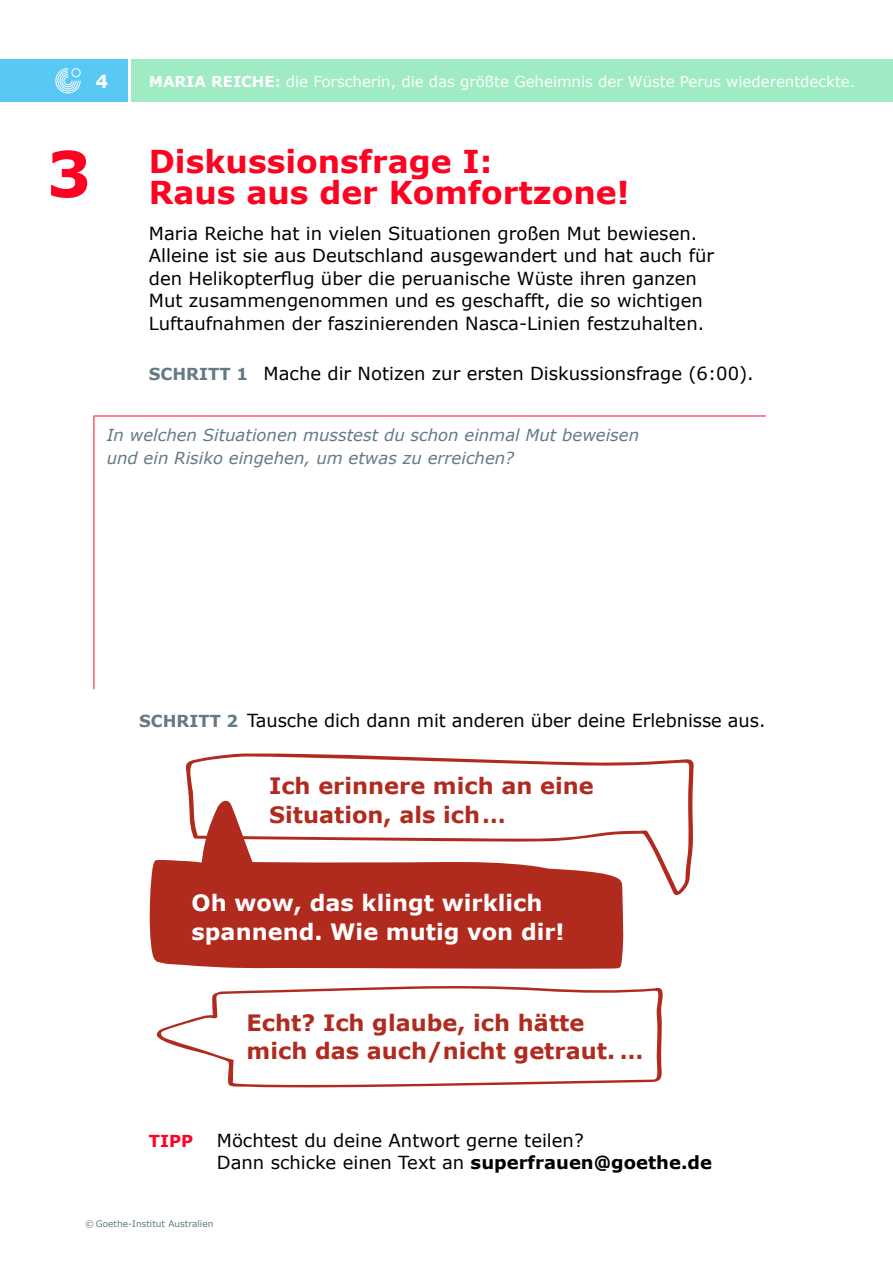
<style>
.page{position:relative;width:893px;height:1263px;background:#fff}
.page>*{position:absolute;margin:0;border:0;box-sizing:border-box;transform-origin:0 0}
.t1{font:700 63px "Verdana";color:#fe0321}
.t2{font:700 31.5px/31.5px "Verdana";color:#fe0321}
.t3{font:700 22.5px/28.5px "Verdana";color:#b12a1e}
.t4{font:700 22.5px/28.5px "Verdana";color:#fff}
.t5{font:18px/22.5px "Verdana";color:#000}
.t6{font:700 18px "Verdana";color:#fff}
.t7{font:italic 16.5px/22.5px "Verdana";color:#647a84}
.t8{font:700 16.5px "Verdana";color:#fe0321}
.t9{font:15px "Verdana";letter-spacing:-.005em;color:#fff}
.t10{font:9px "Verdana";color:#647a84}
.s1{font-weight:700}
.s2{font-weight:700;font-size:16.5px;color:#647a84}
</style>
<div class="page">
<hr style="left:94px;top:416px;width:672px;height:1px;background:#fe0321">
<hr style="left:94px;top:416px;width:1px;height:61px;background:#fe0321">
<hr style="left:94px;top:477px;width:1px;height:212px;background:#fe0321">
<div style="left:0;top:60px;width:128px;height:42px;background:#5ac8f5"></div>
<svg style="left:55px;top:68px;width:26px;height:25px"></svg>
<div style="left:132px;top:60px;width:761px;height:42px;background:#9febc4"></div>
<svg style="left:186px;top:753px;width:508px;height:142px"></svg>
<svg style="left:156px;top:986px;width:507px;height:101px"></svg>
<svg style="left:150px;top:800px;width:475px;height:169px;fill:#b12a1e"></svg>
<p class="t6" style="left:96px;top:68px;width:14px">4</p>
<p class="t9" style="left:149px;top:71px;width:708px"><span class="s1">MARIA REICHE:</span> die Forscherin, die das größte Geheimnis der Wüste Perus wiederentdeckte.</p>
<h1 class="t1" style="left:47px;top:129px;width:46px">3</h1>
<h2 class="t2" style="left:149px;top:145px;width:482px">Diskussionsfrage I:<br>Raus aus der Komfortzone!</h2>
<p class="t5" style="left:149px;top:222px;width:567px">Maria Reiche hat in vielen Situationen großen Mut bewiesen.<br>Alleine ist sie aus Deutschland ausgewandert und hat auch für den Helikopterflug über die peruanische Wüste ihren ganzen Mut zusammengenommen und es geschafft, die so wichtigen Luftaufnahmen der faszinierenden Nasca-Linien festzuhalten.</p>
<p class="t5" style="left:149px;top:362px;width:606px"><span class="s2">SCHRITT 1</span> Mache dir Notizen zur ersten Diskussionsfrage (6:00).</p>
<p class="t7" style="left:107px;top:424px;width:534px">In welchen Situationen musstest du schon einmal Mut beweisen und ein Risiko eingehen, um etwas zu erreichen?</p>
<p class="t5" style="left:139px;top:709px;width:628px"><span class="s2">SCHRITT 2</span> Tausche dich dann mit anderen über deine Erlebnisse aus.</p>
<p class="t3" style="left:269px;top:771px;width:326px">Ich erinnere mich an eine<br>Situation, als ich…</p>
<p class="t4" style="left:192px;top:888px;width:375px">Oh wow, das klingt wirklich spannend. Wie mutig von dir!</p>
<p class="t3" style="left:247px;top:1008px;width:398px">Echt? Ich glaube, ich hätte mich das auch/nicht getraut. …</p>
<p class="t8" style="left:149px;top:1129px;width:46px">TIPP</p>
<p class="t5" style="left:217px;top:1129px;width:497px">Möchtest du deine Antwort gerne teilen?<br>Dann schicke einen Text an <span class="s1">superfrauen@goethe.de</span></p>
<p class="t10" style="left:85px;top:1218px;width:130px">© Goethe-Institut Australien</p>
</div>
